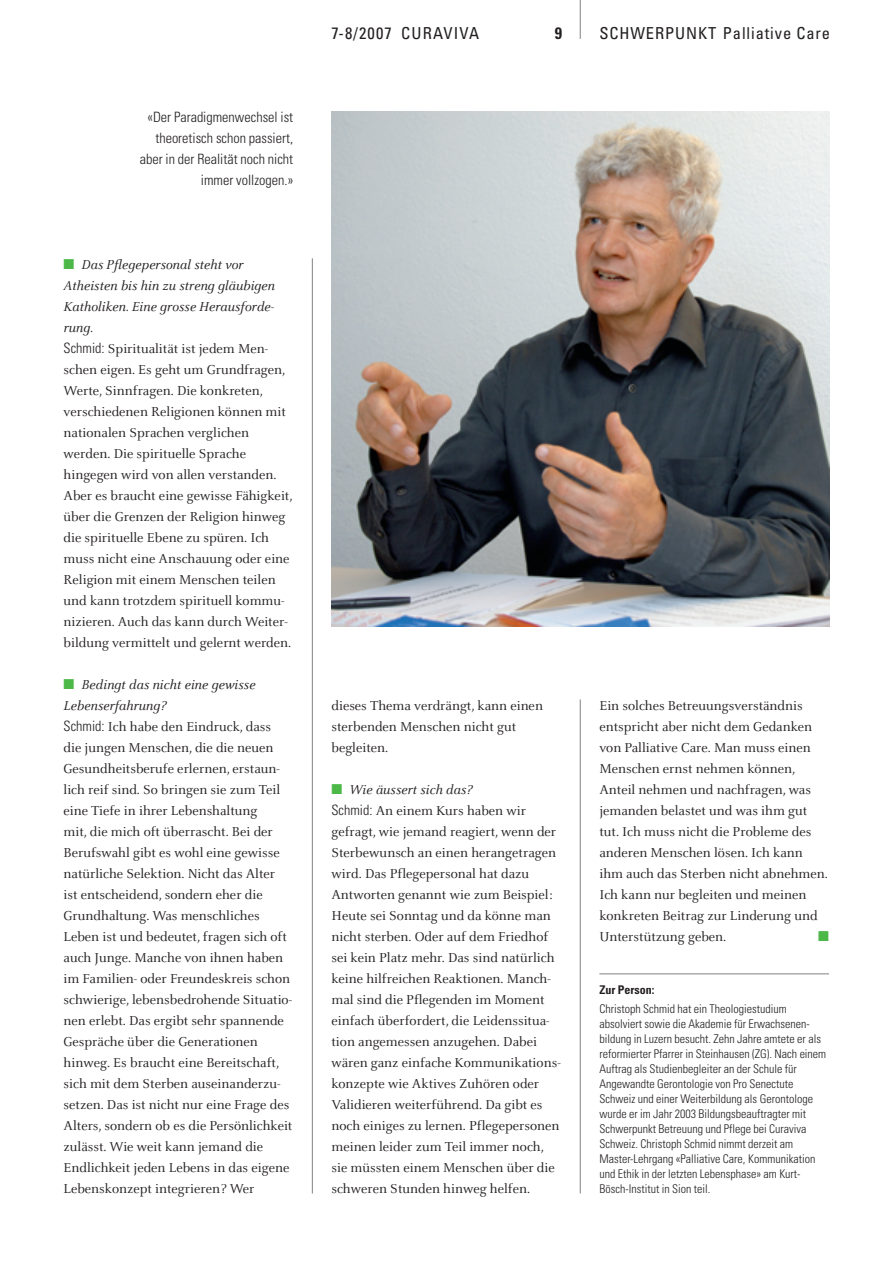
<style>
.page{position:relative;width:893px;height:1263px;background:#fff}
.page>*{position:absolute;margin:0;border:0;box-sizing:border-box;transform-origin:0 0}
.t1{font:condensed 16.5px "Univers";letter-spacing:.055em;color:#231f20}
.t2{font:700 condensed 16.5px "Univers";color:#231f20}
.t3{font:14.25px/21px "Celeste";color:#231f20}
.t4{font:300 condensed 14.25px/21px "Univers";color:#231f20;text-align:right}
.t5{font:14.25px "Zapf Dingbats";color:#4cb848}
.t6{font:300 condensed 12px/15px "Univers";color:#231f20}
.t7{font:700 condensed 12px "Univers";color:#231f20}
.s1{color:#4cb848}
.s2{font-style:italic}
.s3{font-family:"Univers";font-weight:300;font-stretch:condensed}
</style>
<div class="page">
<hr style="left:580px;top:0;width:1px;height:39px;background:#808285">
<hr style="left:580px;top:699px;width:1px;height:494px;background:#808285">
<hr style="left:312px;top:258px;width:1px;height:935px;background:#808285">
<hr style="left:599px;top:973px;width:230px;height:1px;background:#808285">
<img style="left:331px;top:111px;width:498px;height:515px">
<p class="t4" style="left:140px;top:107px;width:155px">«Der Paradigmenwechsel ist theoretisch schon passiert, aber in der Realität noch nicht immer vollzogen.»</p>
<p class="t3" style="left:64px;top:255px;width:231px"><span class="s1">■</span> <span class="s2">Das Pflegepersonal steht vor Atheisten bis hin zu streng gläubigen Katholiken. Eine grosse Herausforde&shy;rung.<br></span><span class="s3">Schmid:</span> Spiritualität ist jedem Men&shy;schen eigen. Es geht um Grundfragen, Werte, Sinnfragen. Die konkreten, verschiedenen Religionen können mit nationalen Sprachen verglichen werden. Die spirituelle Sprache hingegen wird von allen verstanden.<br>Aber es braucht eine gewisse Fähigkeit, über die Grenzen der Religion hinweg die spirituelle Ebene zu spüren. Ich muss nicht eine Anschauung oder eine Religion mit einem Menschen teilen und kann trotzdem spirituell kommu&shy;nizieren. Auch das kann durch Weiter&shy;bildung vermittelt und gelernt werden.</p>
<p class="t3" style="left:64px;top:675px;width:230px"><span class="s1">■</span> <span class="s2">Bedingt das nicht eine gewisse Lebenserfahrung?<br></span><span class="s3">Schmid:</span> Ich habe den Eindruck, dass die jungen Menschen, die die neuen Gesundheitsberufe erlernen, erstaun&shy;lich reif sind. So bringen sie zum Teil eine Tiefe in ihrer Lebenshaltung<br>mit, die mich oft überrascht. Bei der Berufswahl gibt es wohl eine gewisse natürliche Selektion. Nicht das Alter ist entscheidend, sondern eher die Grundhaltung. Was menschliches Leben ist und bedeutet, fragen sich oft auch Junge. Manche von ihnen haben im Familien- oder Freundeskreis schon schwierige, lebensbedrohende Situatio&shy;nen erlebt. Das ergibt sehr spannende Gespräche über die Generationen hinweg. Es braucht eine Bereitschaft, sich mit dem Sterben auseinanderzu&shy;setzen. Das ist nicht nur eine Frage des Alters, sondern ob es die Persönlichkeit zulässt. Wie weit kann jemand die Endlichkeit jeden Lebens in das eigene Lebenskonzept integrieren? Wer</p>
<p class="t1" style="left:331px;top:23px;width:149px">7-8/2007 CURAVIVA</p>
<p class="t2" style="left:555px;top:23px;width:9px">9</p>
<p class="t1" style="left:599px;top:23px;width:232px">SCHWERPUNKT Palliative Care</p>
<p class="t3" style="left:331px;top:696px;width:213px">dieses Thema verdrängt, kann einen sterbenden Menschen nicht gut begleiten.</p>
<p class="t3" style="left:331px;top:780px;width:231px"><span class="s1">■</span> <span class="s2">Wie äussert sich das?<br></span><span class="s3">Schmid:</span> An einem Kurs haben wir gefragt, wie jemand reagiert, wenn der Sterbewunsch an einen herangetragen wird. Das Pflegepersonal hat dazu Antworten genannt wie zum Beispiel:<br>Heute sei Sonntag und da könne man nicht sterben. Oder auf dem Friedhof sei kein Platz mehr. Das sind natürlich keine hilfreichen Reaktionen. Manch&shy;mal sind die Pflegenden im Moment einfach überfordert, die Leidenssitua&shy;tion angemessen anzugehen. Dabei wären ganz einfache Kommunikations&shy;konzepte wie Aktives Zuhören oder Validieren weiterführend. Da gibt es noch einiges zu lernen. Pflegepersonen meinen leider zum Teil immer noch, sie müssten einem Menschen über die schweren Stunden hinweg helfen.</p>
<p class="t3" style="left:599px;top:696px;width:230px">Ein solches Betreuungsverständnis entspricht aber nicht dem Gedanken von Palliative Care. Man muss einen Menschen ernst nehmen können, Anteil nehmen und nachfragen, was jemanden belastet und was ihm gut tut. Ich muss nicht die Probleme des anderen Menschen lösen. Ich kann ihm auch das Sterben nicht abnehmen.<br>Ich kann nur begleiten und meinen konkreten Beitrag zur Linderung und Unterstützung geben.</p>
<p class="t5" style="left:818px;top:930px;width:12px">■</p>
<p class="t7" style="left:599px;top:982px;width:57px">Zur Person:</p>
<p class="t6" style="left:599px;top:1001px;width:228px">Christoph Schmid hat ein Theologiestudium absolviert sowie die Akademie für Erwachsenen&shy;bildung in Luzern besucht. Zehn Jahre amtete er als reformierter Pfarrer in Steinhausen (ZG). Nach einem Auftrag als Studienbegleiter an der Schule für Angewandte Gerontologie von Pro Senectute Schweiz und einer Weiterbildung als Gerontologe wurde er im Jahr 2003 Bildungsbeauftragter mit Schwerpunkt Betreuung und Pflege bei Curaviva Schweiz. Christoph Schmid nimmt derzeit am Master-Lehrgang «Palliative Care, Kommunikation und Ethik in der letzten Lebensphase» am Kurt-Bösch-Institut in Sion teil.</p>
</div>
